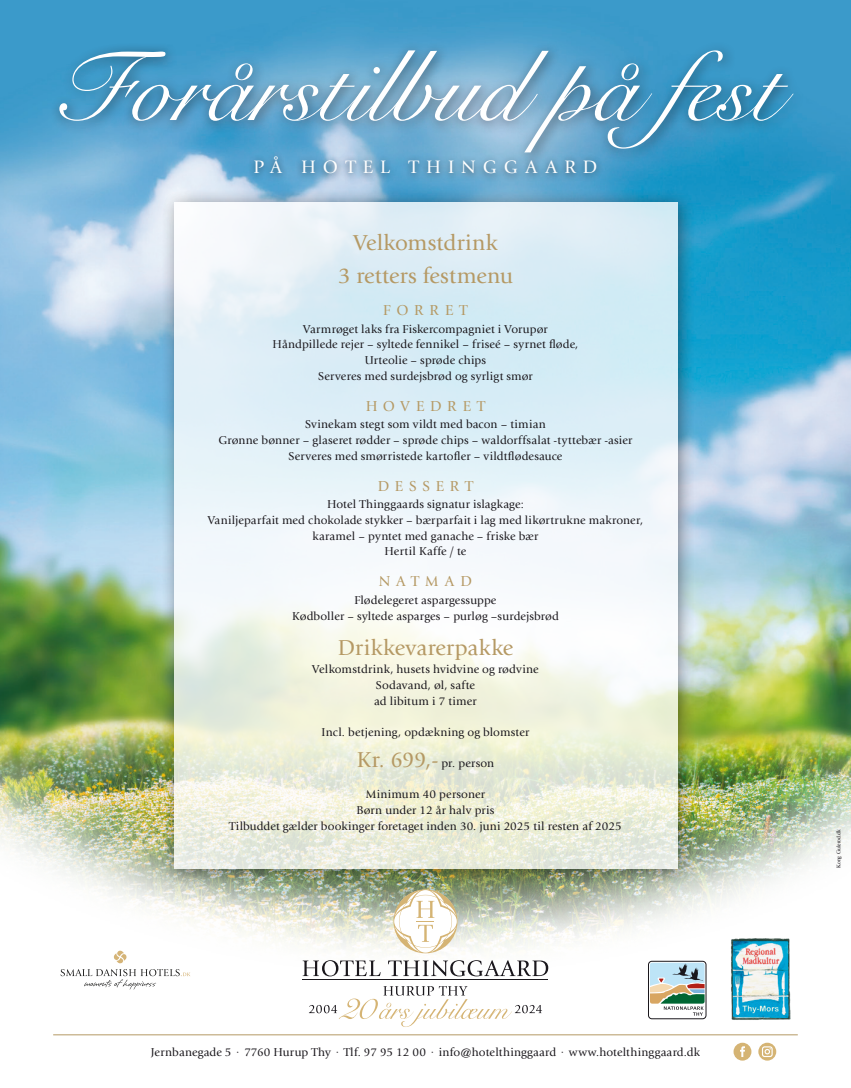
<style>
.page{position:relative;width:851px;height:1088px;background:#fff}
.page>*{position:absolute;margin:0;border:0;box-sizing:border-box;transform-origin:0 0}
.t1{font:100px "Snell Roundhand LT Std Scr";color:#fff}
.t2{font:22.5px "Giovanni Std";letter-spacing:.005em;color:#b59964}
.t3{font:18.75px "Giovanni Std";letter-spacing:.375em;color:#fff}
.t4{font:15px "Giovanni Std";letter-spacing:.39em;color:#b59964}
.t5{font:11.88px "Giovanni Std";letter-spacing:.01em;color:#1a171c}
.t6{font:11.88px "Giovanni Std";letter-spacing:.03em;color:#1a171c}
.Brødtxt_7_5_9{font:5.62px "Times New Roman";color:#1a171c}
.s1{font-size:22.5px;color:#b59964}
</style>
<div class="page">
<img style="left:0;top:0;width:850px;height:978px">
<div style="left:161px;top:189px;width:534px;height:697px;background:#1a171c;opacity:.6"></div>
<svg style="left:174px;top:202px;width:503px;height:666px"></svg>
<div style="left:51px;top:41px;width:755px;height:125px;background:#1a171c;opacity:.6"></div>
<svg style="left:114px;top:950px;width:13px;height:13px"></svg>
<svg style="left:61px;top:969px;width:129px;height:20px"></svg>
<hr style="left:53px;top:1034px;width:744px;height:1px;background:#b59964">
<svg style="left:733px;top:1043px;width:18px;height:17px"></svg>
<svg style="left:758px;top:1043px;width:18px;height:17px"></svg>
<img style="left:730px;top:937px;width:60px;height:83px">
<svg style="left:393px;top:889px;width:64px;height:64px"></svg>
<hr style="left:302px;top:979px;width:246px;height:1px;background:#1a171c">
<svg style="left:302px;top:960px;width:78px;height:16px"></svg>
<svg style="left:388px;top:960px;width:160px;height:16px"></svg>
<svg style="left:309px;top:986px;width:233px;height:41px"></svg>
<div style="left:648px;top:961px;width:58px;height:58px;border:1px solid #1a171c;border-radius:3px"></div>
<svg style="left:649px;top:963px;width:55px;height:53px"></svg>
<div style="left:248px;top:151px;width:355px;height:32px;background:#1a171c;opacity:.7"></div>
<p class="t1" style="left:53px;top:31px;width:729px">Forårstilbud på fest</p>
<p class="t3" style="left:253px;top:156px;width:345px">PÅ HOTEL THINGGAARD</p>
<p class="t2" style="left:353px;top:230px;width:145px">Velkomstdrink</p>
<p class="t2" style="left:338px;top:263px;width:176px">3 retters festmenu</p>
<p class="t4" style="left:383px;top:302px;width:86px">FORRET</p>
<p class="t5" style="left:303px;top:322px;width:246px">Varmrøget laks fra Fiskercompagniet i Vorupør</p>
<p class="t5" style="left:272px;top:338px;width:307px">Håndpillede rejer – syltede fennikel – friseé – syrnet fløde,</p>
<p class="t5" style="left:365px;top:353px;width:123px">Urteolie – sprøde chips</p>
<p class="t5" style="left:318px;top:369px;width:216px">Serveres med surdejsbrød og syrligt smør</p>
<p class="t4" style="left:365px;top:397px;width:121px">HOVEDRET</p>
<p class="t5" style="left:305px;top:418px;width:242px">Svinekam stegt som vildt med bacon – timian</p>
<p class="t5" style="left:218px;top:433px;width:415px">Grønne bønner – glaseret rødder – sprøde chips – waldorffsalat -tyttebær -asier</p>
<p class="t5" style="left:288px;top:449px;width:275px">Serveres med smørristede kartofler – vildtflødesauce</p>
<p class="t4" style="left:378px;top:477px;width:97px">DESSERT</p>
<p class="t5" style="left:327px;top:498px;width:198px">Hotel Thinggaards signatur islagkage:</p>
<p class="t5" style="left:208px;top:513px;width:437px">Vaniljeparfait med chokolade stykker – bærparfait i lag med likørtrukne makroner,</p>
<p class="t5" style="left:312px;top:529px;width:227px">karamel – pyntet med ganache – friske bær</p>
<p class="t6" style="left:384px;top:545px;width:83px">Hertil Kaffe / te</p>
<p class="t4" style="left:379px;top:573px;width:95px">NATMAD</p>
<p class="t5" style="left:354px;top:593px;width:143px">Flødelegeret aspargessuppe</p>
<p class="t5" style="left:292px;top:609px;width:268px">Kødboller – syltede asparges – purløg –surdejsbrød</p>
<p class="t2" style="left:337px;top:634px;width:177px">Drikkevarerpakke</p>
<p class="t5" style="left:312px;top:663px;width:228px">Velkomstdrink, husets hvidvine og rødvine</p>
<p class="t5" style="left:376px;top:678px;width:101px">Sodavand, øl, safte</p>
<p class="t5" style="left:374px;top:694px;width:104px">ad libitum i 7 timer</p>
<p class="t5" style="left:321px;top:725px;width:209px">Incl. betjening, opdækning og blomster</p>
<p class="t5" style="left:356px;top:756px;width:139px"><span class="s1">Kr. 699,-</span> pr. person</p>
<p class="t5" style="left:366px;top:788px;width:121px">Minimum 40 personer</p>
<p class="t5" style="left:356px;top:803px;width:139px">Børn under 12 år halv pris</p>
<p class="t5" style="left:229px;top:819px;width:394px">Tilbuddet gælder bookinger foretaget inden 30. juni 2025 til resten af 2025</p>
<p class="Brødtxt_7_5_9" style="left:834px;top:868px;width:41px;rotate:-90deg">Kong Gulerod.dk</p>
<p class="t5" style="left:151px;top:1045px;width:550px">Jernbanegade 5 · 7760 Hurup Thy · Tlf. 97 95 12 00 · info@hotelthinggaard · www.hotelthinggaard.dk</p>
</div>
